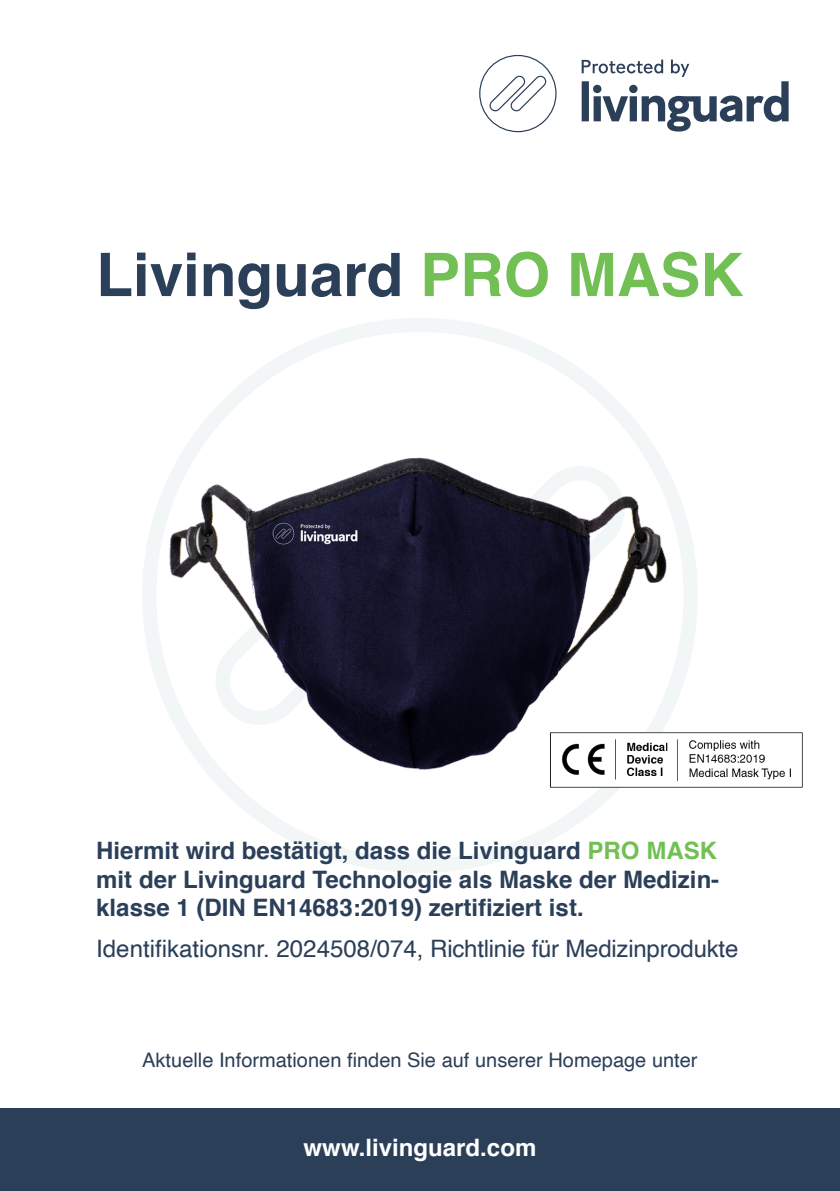
<style>
.page{position:relative;width:840px;height:1191px;background:#fff}
.page>*{position:absolute;margin:0;border:0;box-sizing:border-box;transform-origin:0 0}
.t1{font:700 60px "Helvetica";color:#2b3f59}
.t2{font:700 24px/28.8px "Helvetica";color:#2b3f59;text-align:justify}
.t3{font:24px "Helvetica";letter-spacing:-.01em;color:#2b3f59}
.t4{font:700 24px "Helvetica";color:#fff}
.t5{font:20px "Helvetica";color:#2b3f59}
.s1{color:#72c054}
</style>
<div class="page">
<svg style="left:220px;top:318px;width:477px;height:555px"></svg>
<img style="left:142px;top:404px;width:556px;height:383px">
<div style="left:0;top:1108px;width:839px;height:83px;background:#2b3f59"></div>
<svg style="left:479px;top:55px;width:309px;height:77px"></svg>
<img style="left:550px;top:732px;width:251px;height:55px">
<p class="t1" style="left:96px;top:226px;width:648px">Livinguard <span class="s1">PRO MASK</span></p>
<p class="t2" style="left:96px;top:836px;width:624px">Hiermit wird bestätigt, dass die Livinguard <span class="s1">PRO MASK </span>mit der Livinguard Technologie als Maske der Medizin&shy;klasse 1 (DIN EN14683:2019) zertifiziert ist.</p>
<p class="t3" style="left:96px;top:929px;width:643px">Identifikationsnr. 2024508/074, Richtlinie für Medizinprodukte</p>
<p class="t5" style="left:142px;top:1045px;width:556px">Aktuelle Informationen finden Sie auf unserer Homepage unter</p>
<p class="t4" style="left:303px;top:1128px;width:234px">www.livinguard.com</p>
</div>
